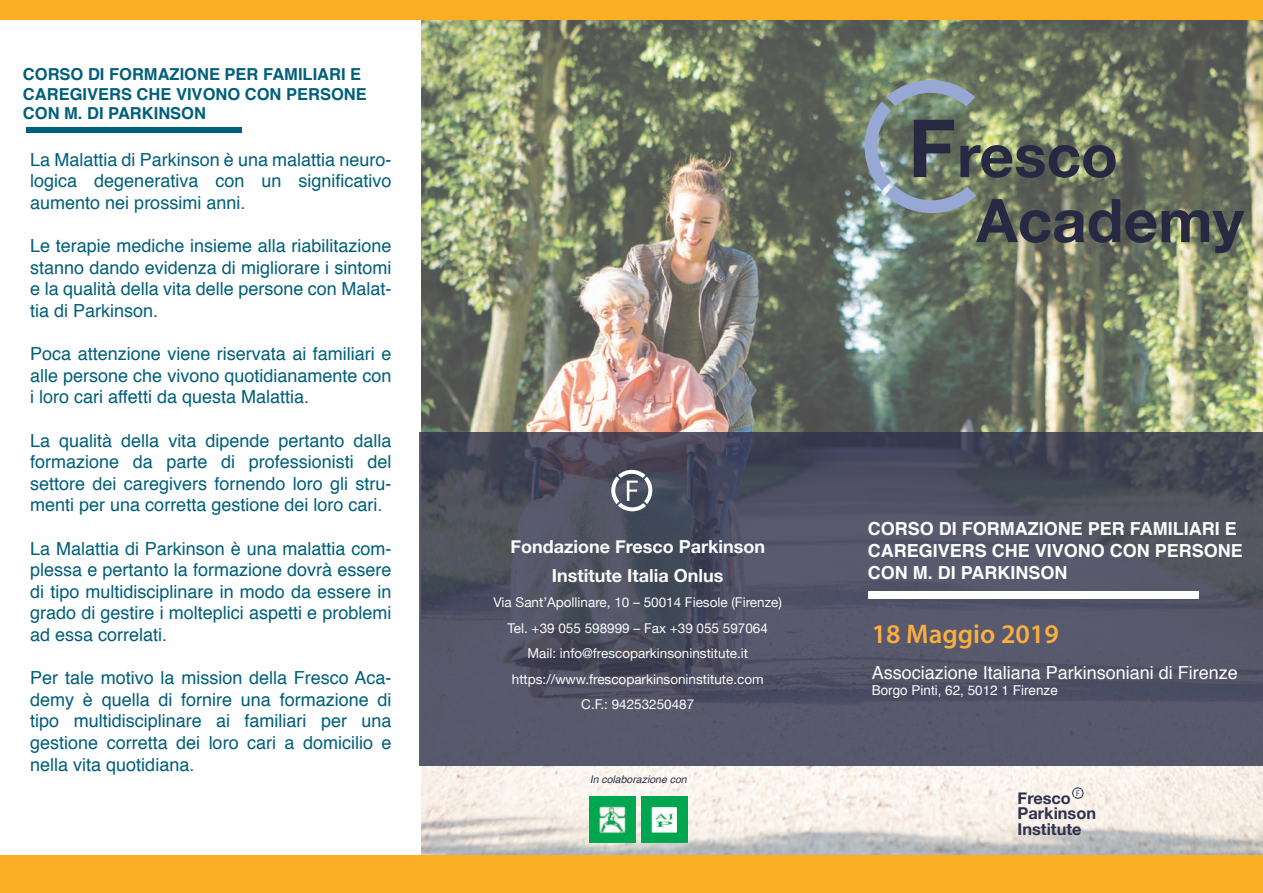
<style>
.page{position:relative;width:1263px;height:893px;background:#fff}
.page>*{position:absolute;margin:0;border:0;box-sizing:border-box;transform-origin:0 0}
.t1{font:700 60.3px "Helvetica Neue";color:#272942}
.t2{font:600 27px "Myriad Pro";color:#fbaf41}
.t3{font:18px/21.6px "Helvetica";color:#005f7a;text-align:justify}
.t4{font:700 18px/21.6px "Helvetica";color:#fff}
.t5{font:700 18px/28.5px "Helvetica Neue";color:#fdfcfc;text-align:center}
.t6{font:18px "Helvetica";color:#fefefe}
.t7{font:700 16.5px/19.8px "Helvetica";color:#005f7a}
.t8{font:700 16.35px/15.5px "Helvetica Neue";color:#2f324c}
.t9{font:13.5px/25.5px "Helvetica Neue";color:#fdfcfc;text-align:center}
.t10{font:13.5px "Helvetica";color:#fefefe}
.t11{font:italic 10.5px "Helvetica";color:#30324c}
.s1{font-size:80.25px}
</style>
<div class="page">
<img style="left:421px;top:20px;width:842px;height:835px">
<svg style="left:419px;top:432px;width:844px;height:333px;background:#505163"></svg>
<div style="left:868px;top:591px;width:330px;height:8px;background:#fff"></div>
<svg style="left:611px;top:470px;width:41px;height:41px"></svg>
<svg style="left:1072px;top:787px;width:11px;height:12px"></svg>
<div style="left:0;top:0;width:1263px;height:20px;background:#faae23"></div>
<div style="left:0;top:855px;width:1263px;height:38px;background:#faae23"></div>
<div style="left:27px;top:127px;width:215px;height:5px;background:#005f7a"></div>
<svg style="left:864px;top:80px;width:112px;height:133px;background:#7c8b85"></svg>
<img style="left:590px;top:796px;width:46px;height:46px">
<img style="left:642px;top:796px;width:46px;height:46px">
<p class="t7" style="left:23px;top:66px;width:345px">CORSO DI FORMAZIONE PER FAMILIARI E<br>CAREGIVERS CHE VIVONO CON PERSONE<br>CON M. DI PARKINSON</p>
<p class="t3" style="left:30px;top:150px;width:363px">La Malattia di Parkinson è una malattia neuro&shy;logica degenerativa con un significativo</p>
<p class="t3" style="left:30px;top:193px;width:217px">aumento nei prossimi anni.</p>
<p class="t3" style="left:30px;top:237px;width:363px">Le terapie mediche insieme alla riabilitazione stanno dando evidenza di migliorare i sintomi e la qualità della vita delle persone con Malat&shy;tia di Parkinson.</p>
<p class="t3" style="left:30px;top:345px;width:363px">Poca attenzione viene riservata ai familiari e alle persone che vivono quotidianamente con i loro cari affetti da questa Malattia.</p>
<p class="t3" style="left:30px;top:431px;width:363px">La qualità della vita dipende pertanto dalla formazione da parte di professionisti del settore dei caregivers fornendo loro gli stru&shy;menti per una corretta gestione dei loro cari.</p>
<p class="t3" style="left:30px;top:539px;width:363px">La Malattia di Parkinson è una malattia com&shy;plessa e pertanto la formazione dovrà essere di tipo multidisciplinare in modo da essere in grado di gestire i molteplici aspetti e problemi ad essa correlati.</p>
<p class="t3" style="left:30px;top:669px;width:363px">Per tale motivo la mission della Fresco Aca&shy;demy è quella di fornire una formazione di tipo multidisciplinare ai familiari per una gestione corretta dei loro cari a domicilio e nella vita quotidiana.</p>
<h1 class="t1" style="left:908px;top:118px;width:211px"><span class="s1">F</span>resco</h1>
<h1 class="t1" style="left:976px;top:183px;width:269px">Academy</h1>
<p class="t5" style="left:510px;top:532px;width:256px">Fondazione Fresco Parkinson<br>Institute Italia Onlus</p>
<p class="t9" style="left:494px;top:589px;width:290px">Via Sant’Apollinare, 10 – 50014 Fiesole (Firenze)<br>Tel. +39 055 598999 – Fax +39 055 597064<br>Mail: info@frescoparkinsoninstitute.it https://www.frescoparkinsoninstitute.com<br>C.F.: 94253250487</p>
<p class="t11" style="left:590px;top:774px;width:98px">In colaborazione con</p>
<p class="t4" style="left:868px;top:520px;width:377px">CORSO DI FORMAZIONE PER FAMILIARI E<br>CAREGIVERS CHE VIVONO CON PERSONE<br>CON M. DI PARKINSON</p>
<h2 class="t2" style="left:872px;top:617px;width:189px">18 Maggio 2019</h2>
<p class="t6" style="left:872px;top:665px;width:368px">Associazione Italiana Parkinsoniani di Firenze</p>
<p class="t10" style="left:872px;top:685px;width:188px">Borgo Pinti, 62, 5012 1 Firenze</p>
<p class="t8" style="left:1018px;top:790px;width:80px">Fresco<br>Parkinson<br>Institute</p>
</div>
